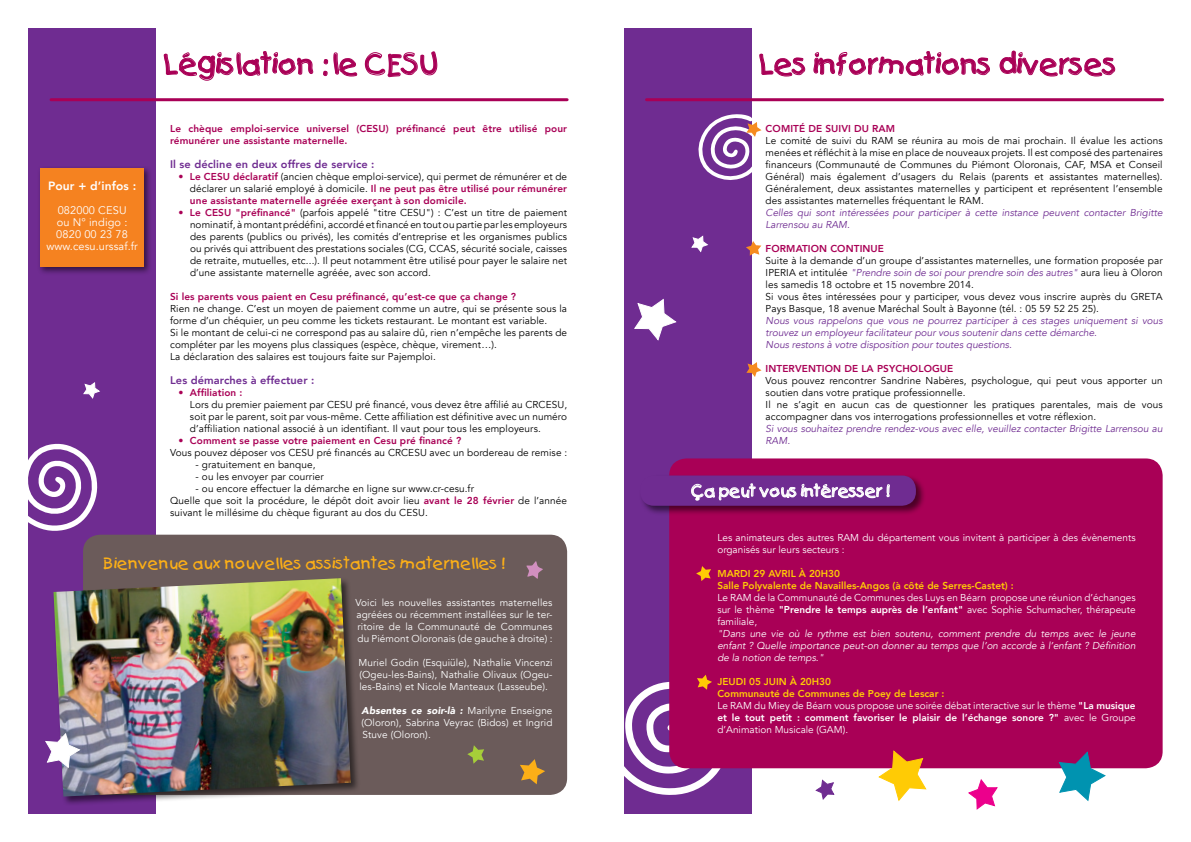
<style>
.page{position:relative;width:1191px;height:842px;background:#fff}
.page>*{position:absolute;margin:0;border:0;box-sizing:border-box;transform-origin:0 0}
.t1{font:28px "Kids Plain";color:#a90056}
.t2{font:16px "Kids Plain";color:#fcaf17}
.t3{font:16px "Kids Plain";color:#fff}
.t4{font:800 12px "Avenir";color:#fff}
.t5{font:800 11px "Avenir";letter-spacing:.01em;color:#6f2c91}
.t6{font:11px/12px "Avenir";letter-spacing:.01em;color:#fff;text-align:center}
.t7{font:10px/12px "Avenir";letter-spacing:.01em;color:#000}
.t8{font:10px/12px "Avenir";color:#fff;text-align:justify}
.t9{font:800 10px/12px "Avenir";letter-spacing:.01em;color:#a90056}
.t10{font:italic 10px/12px "Avenir";color:#6f2c91}
.t11{font:italic 10px/12px "Avenir";color:#fff;text-align:justify}
.t12{font:800 10px/12px "Avenir";color:#ffcb05}
.s1{font-weight:400;color:#000}
.s2{font-weight:800;color:#a90056}
.s3{font-weight:900;font-style:italic}
.s4{font-style:italic;color:#6f2c91}
.s5{font-weight:800}
.s6{font-weight:800;color:#ffcb05}
</style>
<div class="page">
<div style="left:28px;top:28px;width:128px;height:786px;background:#6f2c91"></div>
<div style="left:83px;top:535px;width:484px;height:260px;background:#6b5b5a;border-radius:17px"></div>
<div style="left:624px;top:28px;width:127px;height:786px;background:#6f2c91"></div>
<svg style="left:163px;top:51px;width:151px;height:30px"></svg>
<svg style="left:323px;top:52px;width:34px;height:25px"></svg>
<svg style="left:364px;top:51px;width:73px;height:26px"></svg>
<svg style="left:759px;top:53px;width:46px;height:24px"></svg>
<svg style="left:813px;top:51px;width:177px;height:25px"></svg>
<svg style="left:999px;top:50px;width:116px;height:27px"></svg>
<hr style="left:51px;top:98px;width:516px;height:3px;background:#a90056">
<hr style="left:646px;top:98px;width:516px;height:3px;background:#a90056">
<svg style="left:28px;top:443px;width:70px;height:88px"></svg>
<svg style="left:83px;top:382px;width:17px;height:17px"></svg>
<div style="left:37px;top:166px;width:115px;height:109px;background:#000;opacity:.55"></div>
<div style="left:40px;top:168px;width:104px;height:98px;background:#f58220"></div>
<svg style="left:698px;top:114px;width:64px;height:67px"></svg>
<svg style="left:746px;top:362px;width:15px;height:15px"></svg>
<svg style="left:746px;top:241px;width:15px;height:15px"></svg>
<svg style="left:691px;top:235px;width:18px;height:18px"></svg>
<svg style="left:634px;top:298px;width:43px;height:43px"></svg>
<div style="left:669px;top:458px;width:493px;height:310px;background:#a90056;border-radius:17px"></div>
<div style="left:639px;top:474px;width:286px;height:42px;background:#000;opacity:.55"></div>
<div style="left:640px;top:475px;width:276px;height:31px;background:#6f2c91;border-radius:14px"></div>
<svg style="left:691px;top:483px;width:199px;height:18px"></svg>
<svg style="left:696px;top:566px;width:15px;height:15px"></svg>
<svg style="left:624px;top:675px;width:103px;height:120px"></svg>
<div style="left:52px;top:577px;width:308px;height:229px;background:#000;opacity:.55"></div>
<img style="left:54px;top:578px;width:297px;height:218px">
<svg style="left:45px;top:732px;width:37px;height:37px"></svg>
<svg style="left:520px;top:759px;width:25px;height:25px"></svg>
<svg style="left:467px;top:745px;width:17px;height:19px"></svg>
<svg style="left:526px;top:561px;width:17px;height:18px"></svg>
<svg style="left:815px;top:779px;width:20px;height:21px"></svg>
<svg style="left:877px;top:750px;width:50px;height:52px"></svg>
<svg style="left:1058px;top:751px;width:49px;height:51px"></svg>
<svg style="left:968px;top:779px;width:30px;height:31px"></svg>
<h1 class="t1" style="left:164px;top:47px;width:276px">Législation : le CESU</h1>
<h1 class="t1" style="left:759px;top:47px;width:360px">Les informations diverses</h1>
<p class="t4" style="left:48px;top:175px;width:90px">Pour + d’infos :</p>
<p class="t6" style="left:46px;top:204px;width:93px">082000 CESU<br>ou N° indigo :<br>0820 00 23 78 www.cesu.urssaf.fr</p>
<p class="t9" style="left:170px;top:122px;width:398px">Le chèque emploi-service universel (CESU) préfinancé peut être utilisé pour rémunérer une assistante maternelle.</p>
<p class="t5" style="left:170px;top:154px;width:206px">Il se décline en deux offres de service :</p>
<p class="t9" style="left:179px;top:170px;width:33px">• Le CESU</p>
<p class="t9" style="left:190px;top:170px;width:379px;text-align:justify;text-indent:43px">déclaratif <span class="s1">(ancien chèque emploi-service), qui permet de rémunérer et de déclarer un salarié employé à domicile.</span> Il ne peut pas être utilisé pour rémunérer une assistante maternelle agréée exerçant à son domicile.</p>
<p class="t7" style="left:190px;top:207px;width:379px;text-align:justify;text-indent:-11px"><span class="s2">• Le CESU "préfinancé"</span> (parfois appelé "titre CESU") : C’est un titre de paiement nominatif, à montant prédéfini, accordé et financé en tout ou partie par les employeurs des parents (publics ou privés), les comités d’entreprise et les organismes publics ou privés qui attribuent des prestations sociales (CG, CCAS, sécurité sociale, caisses de retraite, mutuelles, etc...). Il peut notamment être utilisé pour payer le salaire net d’une assistante maternelle agréée, avec son accord.</p>
<p class="t9" style="left:170px;top:290px;width:347px">Si les parents vous paient en Cesu préfinancé, qu’est-ce que ça change ?</p>
<p class="t7" style="left:170px;top:303px;width:398px">Rien ne change. C’est un moyen de paiement comme un autre, qui se présente sous la forme d’un chéquier, un peu comme les tickets restaurant. Le montant est variable.<br>Si le montant de celui-ci ne correspond pas au salaire dû, rien n’empêche les parents de compléter par les moyens plus classiques (espèce, chèque, virement…).<br>La déclaration des salaires est toujours faite sur Pajemploi.</p>
<p class="t5" style="left:170px;top:370px;width:146px">Les démarches à effectuer :</p>
<p class="t9" style="left:179px;top:386px;width:65px">• Affiliation :</p>
<p class="t7" style="left:190px;top:399px;width:379px;text-align:justify">Lors du premier paiement par CESU pré financé, vous devez être affilié au CRCESU, soit par le parent, soit par vous-même. Cette affiliation est définitive avec un numéro d’affiliation national associé à un identifiant. Il vaut pour tous les employeurs.</p>
<p class="t9" style="left:179px;top:434px;width:284px">• Comment se passe votre paiement en Cesu pré financé ?</p>
<p class="t7" style="left:170px;top:447px;width:398px">Vous pouvez déposer vos CESU pré financés au CRCESU avec un bordereau de remise :</p>
<p class="t7" style="left:196px;top:459px;width:121px">- gratuitement en banque,</p>
<p class="t7" style="left:196px;top:471px;width:130px">- ou les envoyer par courrier</p>
<p class="t7" style="left:170px;top:483px;width:398px;text-indent:26px">- ou encore effectuer la démarche en ligne sur www.cr-cesu.fr<br>Quelle que soit la procédure, le dépôt doit avoir lieu <span class="s2">avant le 28 février</span> de l’année suivant le millésime du chèque figurant au dos du CESU.</p>
<h2 class="t2" style="left:103px;top:553px;width:403px">Bienvenue aux nouvelles assistantes maternelles !</h2>
<p class="t8" style="left:355px;top:596px;width:199px">Voici les nouvelles assistantes maternelles agréées ou récemment installées sur le ter&shy;ritoire de la Communauté de Communes du Piémont Oloronais (de gauche à droite) :</p>
<p class="t8" style="left:358px;top:656px;width:196px">Muriel Godin (Esquiüle), Nathalie Vincenzi (Ogeu-les-Bains), Nathalie Olivaux (Ogeu&shy;les-Bains) et Nicole Manteaux (Lasseube).</p>
<p class="t8" style="left:361px;top:704px;width:193px"><span class="s3">Absentes ce soir-là :</span> Marilyne Enseigne (Oloron), Sabrina Veyrac (Bidos) et Ingrid Stuve (Oloron).</p>
<p class="t9" style="left:765px;top:122px;width:131px">Com ité de suivi du RAM</p>
<p class="t7" style="left:765px;top:135px;width:398px;text-align:justify">Le comité de suivi du RAM se réunira au mois de mai prochain. Il évalue les actions menées et réfléchit à la mise en place de nouveaux projets. Il est composé des partenaires financeurs (Communauté de Communes du Piémont Oloronais, CAF, MSA et Conseil Général) mais également d’usagers du Relais (parents et assistantes maternelles).<br>Généralement, deux assistantes maternelles y participent et représentent l’ensemble des assistantes maternelles fréquentant le RAM.</p>
<p class="t10" style="left:765px;top:207px;width:398px">Celles qui sont intéressées pour participer à cette instance peuvent contacter Brigitte<br>Larrensou au RAM.</p>
<p class="t9" style="left:765px;top:242px;width:23px">Forma</p>
<p class="t9" style="left:802px;top:242px;width:83px">tion continue</p>
<p class="t7" style="left:765px;top:255px;width:398px">Suite à la demande d’un groupe d’assistantes maternelles, une formation proposée par I PERIA et intitulée <span class="s4">"Prendre soin de soi pour prendre soin des autres"</span> aura lieu à Oloron les samedis 18 octobre et 15 novembre 2014.<br>Si vous êtes intéressées pour y participer, vous devez vous inscrire auprès du GRETA Pays Basque, 18 avenue Maréchal Soult à Bayonne (tél. : 05 59 52 25 25).</p>
<p class="t10" style="left:765px;top:315px;width:398px">Nous vous rappelons que vous ne pourrez participer à ces stages uniquement si vous trouvez un employeur facilitateur pour vous soutenir dans cette démarche.<br>Nous restons à votre disposition pour toutes questions.</p>
<p class="t9" style="left:765px;top:362px;width:189px">Intervention de la psychologue</p>
<p class="t7" style="left:765px;top:375px;width:398px">Vous pouvez rencontrer Sandrine Nabères, psychologue, qui peut vous apporter un soutien dans votre pratique professionnelle.<br>Il ne s’agit en aucun cas de questionner les pratiques parentales, mais de vous accompagner dans vos interrogations professionnelles et votre réflexion.</p>
<p class="t10" style="left:765px;top:423px;width:398px">Si vous souhaitez prendre rendez-vous avec elle, veuillez contacter Brigitte Larrensou au<br>RAM.</p>
<h2 class="t3" style="left:691px;top:481px;width:200px">Ça peut vous intéresser !</h2>
<p class="t8" style="left:717px;top:532px;width:420px">Les animateurs des autres RAM du département vous invitent à participer à des évènements organisés sur leurs secteurs :</p>
<p class="t12" style="left:717px;top:567px;width:298px">MARDI 29 AVRIL à 20h30<br>Salle Polyvalente de N availles-Angos (à côté de Serres-Castet) :</p>
<p class="t8" style="left:717px;top:592px;width:420px">Le RAM de la Communauté de Communes des Luys en Béarn propose une réunion d’échanges sur le thème <span class="s5">"Prendre le temps auprès de l’enfant"</span> avec Sophie Schumacher, thérapeute familiale,</p>
<p class="t11" style="left:717px;top:628px;width:420px">"Dans une vie où le rythme est bien soutenu, comment prendre du temps avec le jeune enfant ? Quelle importance peut-on donner au temps que l’on accorde à l’enfant ? Définition de la notion de temps."</p>
<p class="t12" style="left:717px;top:675px;width:12px">JEUDI</p>
<p class="t12" style="left:749px;top:675px;width:27px">05 JUIN</p>
<p class="t8" style="left:717px;top:676px;width:420px;text-align:left;text-indent:72px"><span class="s6">À 20H30<br>Communauté de Communes de Poey de Lescar :<br></span>Le RAM du Miey de Béarn vous propose une soirée débat interactive sur le thème <span class="s5">"La musique et le tout petit : comment favoriser le plaisir de l’échange sonore ?"</span> avec le Groupe d’Animation Musicale (GAM).</p>
</div>
